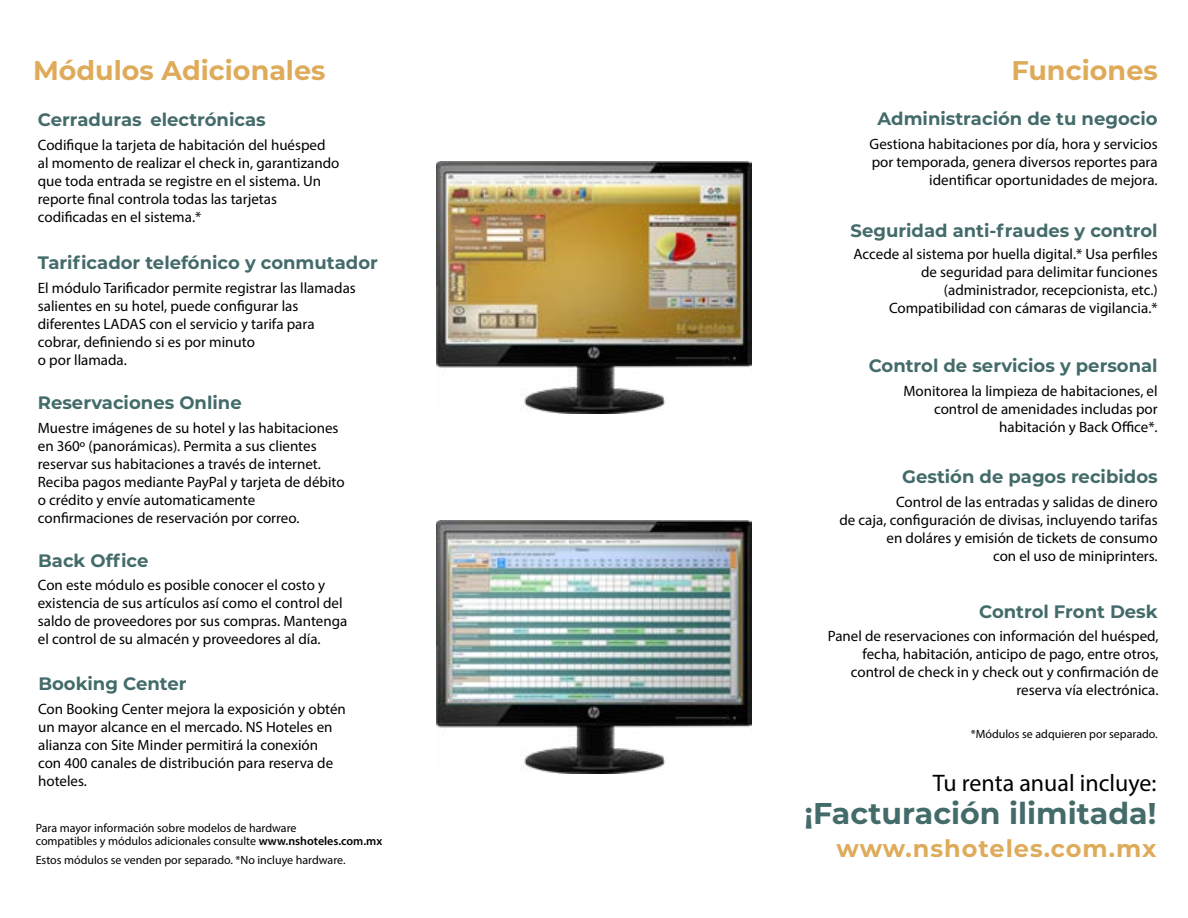
<style>
.page{position:relative;width:1188px;height:918px;background:#fff}
.page>*{position:absolute;margin:0;border:0;box-sizing:border-box;transform-origin:0 0}
.t1{font:700 30px "Montserrat";color:#436b6a}
.t2{font:700 27px "Montserrat";color:#deab5a}
.t3{font:24px "Myriad Pro";color:#000}
.t4{font:700 24px "Montserrat";letter-spacing:.04em;color:#deab5a}
.t5{font:700 18px "Montserrat";color:#436b6a}
.t6{font:15px/18px "Myriad Pro";color:#000;text-align:right}
.t7{font:12px/13.5px "Myriad Pro";color:#000}
.s1{font-weight:600}
</style>
<div class="page">
<img style="left:436px;top:162px;width:316px;height:252px">
<img style="left:436px;top:521px;width:316px;height:252px">
<h2 class="t2" style="left:33px;top:51px;width:294px">Módulos Adicionales</h2>
<h2 class="t2" style="left:1012px;top:51px;width:148px">Funciones</h2>
<p class="t5" style="left:38px;top:106px;width:229px">Cerraduras electrónicas</p>
<p class="t6" style="left:38px;top:136px;width:303px;text-align:left">Codifique la tarjeta de habitación del huésped al momento de realizar el check in, garantizando que toda entrada se registre en el sistema. Un reporte final controla todas las tarjetas codificadas en el sistema.*</p>
<p class="t5" style="left:38px;top:250px;width:342px">Tarificador telefónico y conmutador</p>
<p class="t6" style="left:38px;top:278px;width:319px;text-align:left">El módulo Tarificador permite registrar las llamadas salientes en su hotel, puede configurar las diferentes LADAS con el servicio y tarifa para cobrar, definiendo si es por minuto<br>o por llamada.</p>
<p class="t5" style="left:38px;top:389px;width:205px">Reservaciones Online</p>
<p class="t6" style="left:38px;top:418px;width:308px;text-align:left">Muestre imágenes de su hotel y las habitaciones en 360º (panorámicas). Permita a sus clientes reservar sus habitaciones a través de internet.<br>Reciba pagos mediante PayPal y tarjeta de débito o crédito y envíe automaticamente confirmaciones de reservación por correo.</p>
<p class="t5" style="left:38px;top:548px;width:112px">Back Office</p>
<p class="t6" style="left:38px;top:576px;width:311px;text-align:left">Con este módulo es posible conocer el costo y existencia de sus artículos así como el control del saldo de proveedores por sus compras. Mantenga el control de su almacén y proveedores al día.</p>
<p class="t5" style="left:38px;top:671px;width:150px">Booking Center</p>
<p class="t6" style="left:38px;top:700px;width:309px;text-align:left">Con Booking Center mejora la exposición y obtén un mayor alcance en el mercado. NS Hoteles en alianza con Site Minder permitirá la conexión<br>con 400 canales de distribución para reserva de hoteles.</p>
<p class="t7" style="left:36px;top:821px;width:348px">Para mayor información sobre modelos de hardware<br>compatibles y módulos adicionales consulte <span class="s1">www.nshoteles.com.mx</span></p>
<p class="t7" style="left:36px;top:853px;width:311px">Estos módulos se venden por separado. *No incluye hardware.</p>
<p class="t5" style="left:878px;top:105px;width:282px">Administración de tu negocio</p>
<p class="t6" style="left:870px;top:135px;width:290px">Gestiona habitaciones por día, hora y servicios por temporada, genera diversos reportes para identificar oportunidades de mejora.</p>
<p class="t5" style="left:851px;top:218px;width:309px">Seguridad anti-fraudes y control</p>
<p class="t6" style="left:854px;top:245px;width:306px">Accede al sistema por huella digital.* Usa perfiles de seguridad para delimitar funciones (administrador, recepcionista, etc.)<br>Compatibilidad con cámaras de vigilancia.*</p>
<p class="t5" style="left:869px;top:352px;width:291px">Control de servicios y personal</p>
<p class="t6" style="left:903px;top:381px;width:256px">Monitorea la limpieza de habitaciones, el control de amenidades includas por habitación y Back Office*.</p>
<p class="t5" style="left:902px;top:464px;width:257px">Gestión de pagos recibidos</p>
<p class="t6" style="left:839px;top:493px;width:320px">Control de las entradas y salidas de dinero<br>de caja, configuración de divisas, incluyendo tarifas en doláres y emisión de tickets de consumo<br>con el uso de miniprinters.</p>
<p class="t5" style="left:979px;top:599px;width:180px">Control Front Desk</p>
<p class="t6" style="left:828px;top:627px;width:332px">Panel de reservaciones con información del huésped, fecha, habitación, anticipo de pago, entre otros, control de check in y check out y confirmación de reserva vía electrónica.</p>
<p class="t7" style="left:971px;top:727px;width:188px">*Módulos se adquieren por separado.</p>
<h3 class="t3" style="left:933px;top:768px;width:225px">Tu renta anual incluye:</h3>
<h1 class="t1" style="left:804px;top:791px;width:354px">¡Facturación ilimitada!</h1>
<h3 class="t4" style="left:837px;top:831px;width:321px">www.nshoteles.com.mx</h3>
</div>
